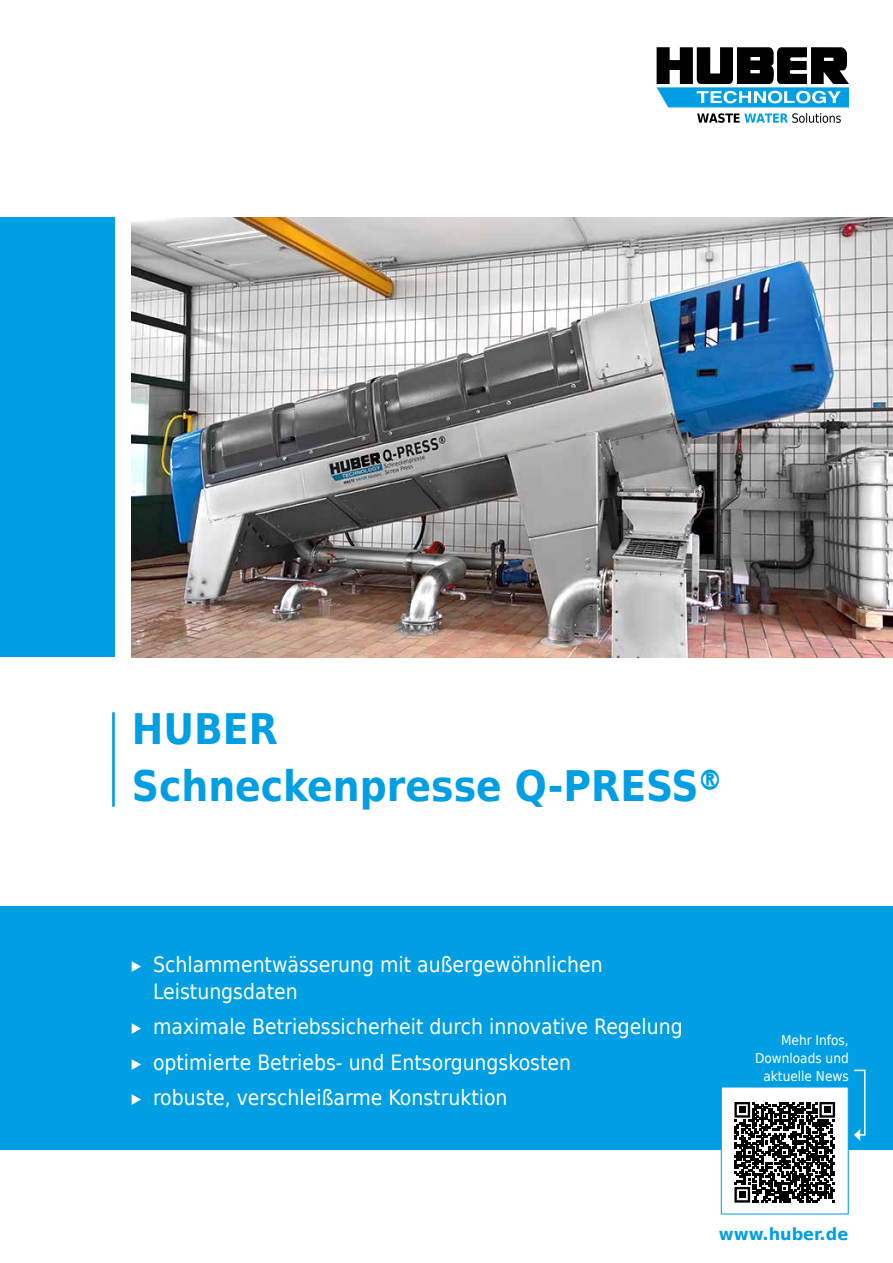
<style>
.page{position:relative;width:893px;height:1263px;background:#fff}
.page>*{position:absolute;margin:0;border:0;box-sizing:border-box;transform-origin:0 0}
.t1{font:700 42px/57px "Huber Tec";color:#009fe3}
.t2{font:21px/35.5px "Huber Tec";color:#fff}
.t3{font:700 16.65px "Huber Tec";color:#009fe3;scale:1.08 1}
.t4{font:13.5px/18px "Huber Tec";color:#fff;text-align:right}
</style>
<div class="page">
<div style="left:0;top:218px;width:115px;height:439px;background:#009fe3"></div>
<img style="left:132px;top:218px;width:761px;height:439px">
<div style="left:0;top:906px;width:893px;height:244px;background:#009fe3"></div>
<div style="left:721px;top:1086px;width:128px;height:128px;background:#fff;border:1px solid #009fe3"></div>
<svg style="left:854px;top:1069px;width:12px;height:72px"></svg>
<svg style="left:734px;top:1102px;width:101px;height:100px"></svg>
<div style="left:739px;top:1106px;width:7px;height:7px;background:#000"></div>
<div style="left:824px;top:1106px;width:7px;height:7px;background:#000"></div>
<div style="left:739px;top:1191px;width:7px;height:7px;background:#000"></div>
<hr style="left:112px;top:712px;width:3px;height:95px;background:#009fe3">
<svg style="left:657px;top:47px;width:192px;height:60px"></svg>
<svg style="left:697px;top:113px;width:144px;height:10px"></svg>
<h1 class="t1" style="left:132px;top:699px;width:591px">HUBER<br>Schneckenpresse Q-PRESS®</h1>
<p class="t2" style="left:153px;top:950px;width:451px;line-height:27px;text-indent:-21px">▸ Schlammentwässerung mit außergewöhnlichen<br>Leistungsdaten</p>
<p class="t2" style="left:132px;top:1008px;width:552px">▸ maximale Betriebssicherheit durch innovative Regelung ▸ optimierte Betriebs- und Entsorgungskosten<br>▸ robuste, verschleißarme Konstruktion</p>
<p class="t4" style="left:755px;top:1030px;width:95px">Mehr Infos,<br>Downloads und aktuelle News</p>
<p class="t3" style="left:719px;top:1220px;width:121px">www.huber.de</p>
</div>
